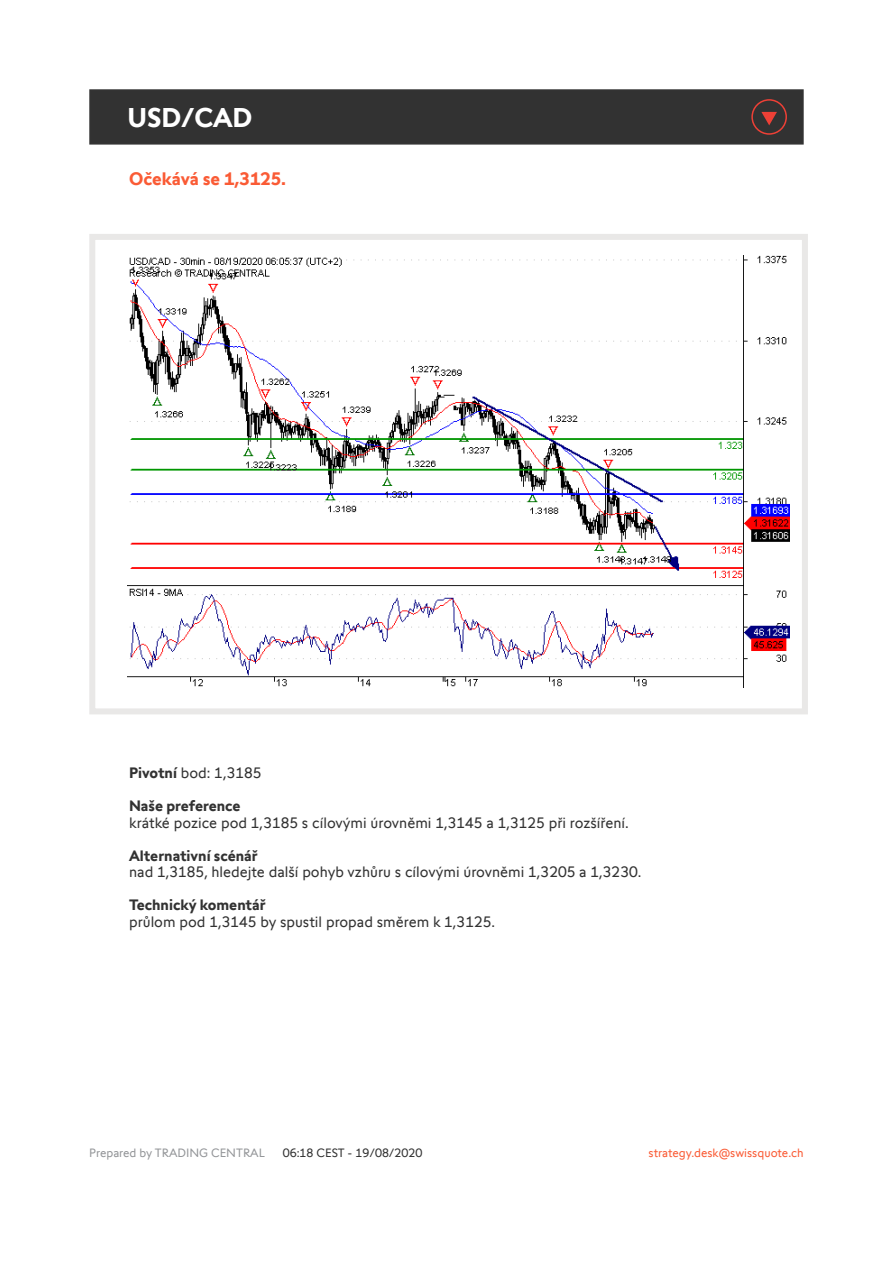
<style>
.page{position:relative;width:893px;height:1263px;background:#fff}
.page>*{position:absolute;margin:0;border:0;box-sizing:border-box;transform-origin:0 0}
.t1{font:700 27px "Swissquote CT";color:#fff}
.t2{font:700 18px "Swissquote CT";color:#fa5b35}
.t3{font:15px "Swissquote CT";color:#323232}
.t4{font:700 15px "Swissquote CT";color:#323232}
.t5{font:12px "Swissquote CT";color:#fa5b35}
.t6{font:12px "Swissquote CT";color:#939598}
.t7{font:12px "Swissquote CT";color:#323232}
.s1{font-weight:700}
</style>
<div class="page">
<div style="left:89px;top:234px;width:719px;height:480px;border:6px solid #e9e8e7"></div>
<div style="left:89px;top:89px;width:715px;height:56px;background:#323232;border:2px solid #323232"></div>
<img style="left:128px;top:255px;width:661px;height:432px">
<svg style="left:751px;top:99px;width:36px;height:36px"></svg>
<h1 class="t1" style="left:128px;top:101px;width:126px">USD/CAD</h1>
<p class="t2" style="left:129px;top:168px;width:159px">Očekává se 1,3125.</p>
<p class="t3" style="left:129px;top:764px;width:134px"><span class="s1">Pivotní</span> bod: 1,3185</p>
<p class="t4" style="left:129px;top:797px;width:113px">Naše preference</p>
<p class="t3" style="left:129px;top:814px;width:501px">krátké pozice pod 1,3185 s cílovými úrovněmi 1,3145 a 1,3125 při rozšíření.</p>
<p class="t4" style="left:129px;top:846px;width:130px">Alternativní scénář</p>
<p class="t3" style="left:129px;top:863px;width:514px">nad 1,3185, hledejte další pohyb vzhůru s cílovými úrovněmi 1,3205 a 1,3230.</p>
<p class="t4" style="left:129px;top:896px;width:138px">Technický komentář</p>
<p class="t3" style="left:129px;top:913px;width:367px">průlom pod 1,3145 by spustil propad směrem k 1,3125.</p>
<p class="t6" style="left:89px;top:1145px;width:177px">Prepared by TRADING CENTRAL</p>
<p class="t7" style="left:283px;top:1145px;width:141px">06:18 CEST - 19/08/2020</p>
<p class="t5" style="left:649px;top:1145px;width:157px">strategy.desk@swissquote.ch</p>
</div>
